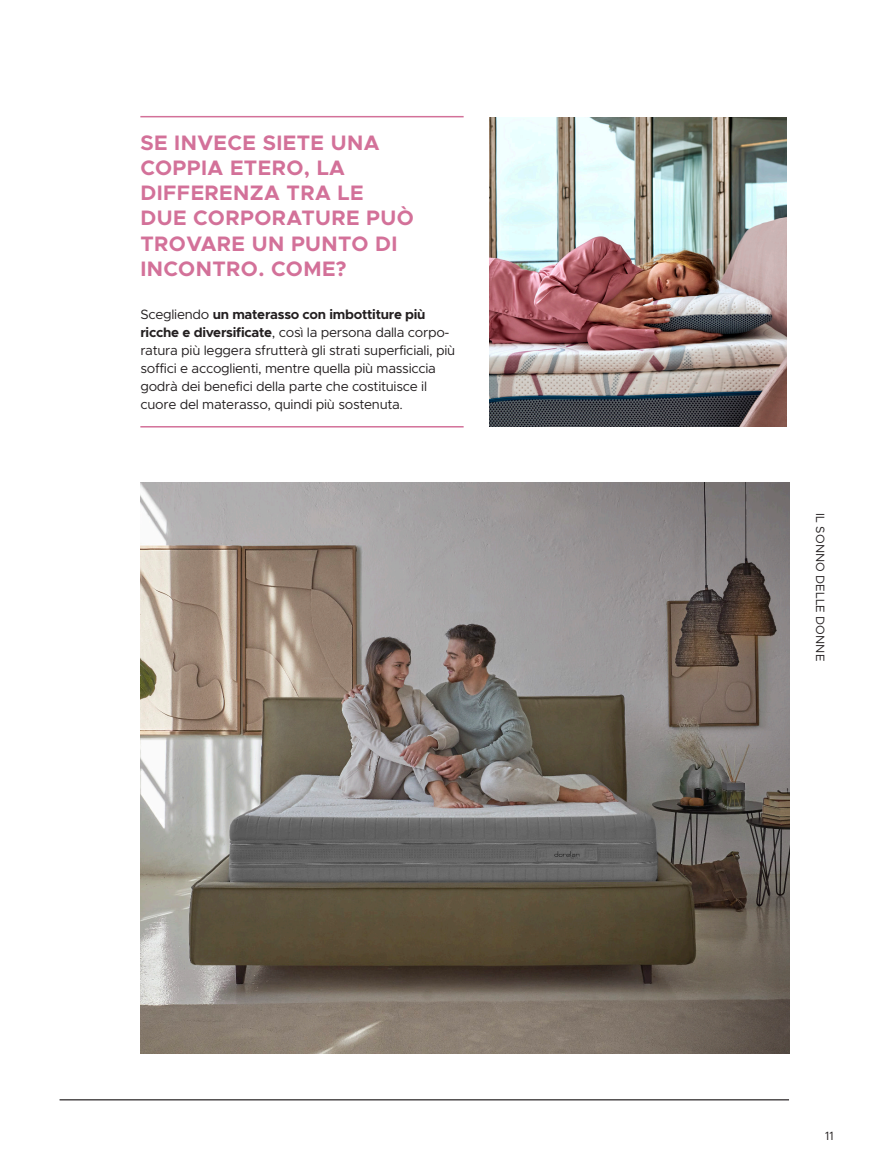
<style>
.page{position:relative;width:872px;height:1170px;background:#fff}
.page>*{position:absolute;margin:0;border:0;box-sizing:border-box;transform-origin:0 0}
.intro{font:700 21px/25.2px "Metropolis";letter-spacing:.02em;color:#d37199}
.testo{font:13.5px/18px "Metropolis";letter-spacing:-.02em;color:#231f20}
.t1{font:12px "Metropolis";color:#231f20}
.s1{font-weight:700}
</style>
<div class="page">
<hr style="left:0;top:0;width:1px;height:1169px;background:#e2e8e6">
<hr style="left:60px;top:1098px;width:729px;height:2px;background:#231f20">
<hr style="left:140px;top:116px;width:323px;height:1px;background:#d37199">
<hr style="left:140px;top:426px;width:323px;height:1px;background:#d37199">
<img style="left:140px;top:482px;width:649px;height:571px">
<img style="left:489px;top:117px;width:298px;height:309px">
<p class="intro" style="left:140px;top:130px;width:275px">SE INVECE SIETE UNA<br>COPPIA ETERO, LA<br>DIFFERENZA TRA LE<br>DUE CORPORATURE PUÒ<br>TROVARE UN PUNTO DI<br>INCONTRO. COME?</p>
<p class="testo" style="left:140px;top:305px;width:316px">Scegliendo <span class="s1">un materasso con imbottiture più ricche e diversificate</span>, così la persona dalla corpo&shy;ratura più leggera sfrutterà gli strati superficiali, più soffici e accoglienti, mentre quella più massiccia godrà dei benefici della parte che costituisce il cuore del materasso, quindi più sostenuta.</p>
<p class="t1" style="left:827px;top:513px;width:149px;rotate:90deg">IL SONNO DELLE DONNE</p>
<p class="t1" style="left:825px;top:1128px;width:10px">11</p>
</div>
